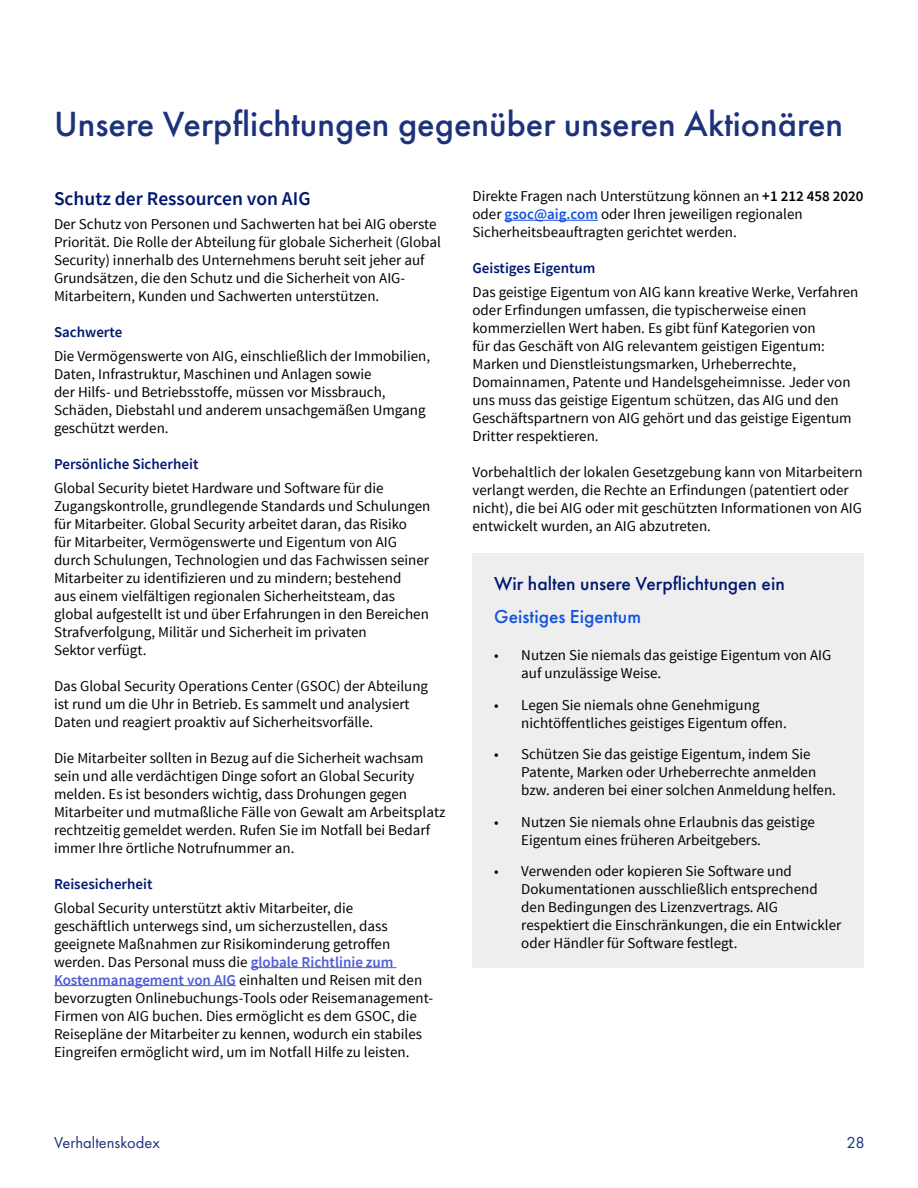
<style>
.page{position:relative;width:918px;height:1188px;background:#fff}
.page>*{position:absolute;margin:0;border:0;box-sizing:border-box;transform-origin:0 0}
.t1{font:500 36.3px "Futura PT";color:#1d327b}
.H2_Our_Commitments_b{font:500 19.5px "Futura PT";color:#001871}
.H2_Body_Copy_Titles{font:600 19.5px "Source Sans Pro";color:#001871}
.H3_Our_commitments_b{font:500 19.5px "Futura PT";color:#1352de}
.t2{font:16.5px "Futura PT";color:#1d327b}
.Sub_Bulllets_10_13{font:15px/18px "Source Sans Pro";color:#000}
.H3_subheads{font:600 15px "Source Sans Pro";color:#001871}
.s1{font-weight:600;color:#4f5cd6}
.s2{font-weight:600}
.s3{font-weight:600;color:#1352de}
</style>
<div class="page">
<hr style="left:251px;top:967px;width:145px;height:1px;background:#4f5cd6">
<hr style="left:54px;top:985px;width:182px;height:1px;background:#4f5cd6">
<hr style="left:505px;top:220px;width:93px;height:1px;background:#1352de">
<div style="left:472px;top:553px;width:392px;height:415px;background:#eee"></div>
<h1 class="t1" style="left:54px;top:102px;width:791px">Unsere Verpflichtungen gegenüber unseren Aktionären</h1>
<h2 class="H2_Body_Copy_Titles" style="left:54px;top:185px;width:258px">Schutz der Ressourcen von AIG</h2>
<p class="Sub_Bulllets_10_13" style="left:54px;top:215px;width:388px">Der Schutz von Personen und Sachwerten hat bei AIG oberste Priorität. Die Rolle der Abteilung für globale Sicherheit (Global Security) innerhalb des Unternehmens beruht seit jeher auf Grundsätzen, die den Schutz und die Sicherheit von AIG-Mitarbeitern, Kunden und Sachwerten unterstützen.</p>
<h3 class="H3_subheads" style="left:54px;top:322px;width:70px">Sachwerte</h3>
<p class="Sub_Bulllets_10_13" style="left:54px;top:347px;width:378px">Die Vermögenswerte von AIG, einschließlich der Immobilien, Daten, Infrastruktur, Maschinen und Anlagen sowie<br>der Hilfs- und Betriebsstoffe, müssen vor Missbrauch, Schäden, Diebstahl und anderem unsachgemäßen Umgang geschützt werden.</p>
<h3 class="H3_subheads" style="left:54px;top:454px;width:146px">Persönliche Sicherheit</h3>
<p class="Sub_Bulllets_10_13" style="left:54px;top:479px;width:378px">Global Security bietet Hardware und Software für die Zugangskontrolle, grundlegende Standards und Schulungen für Mitarbeiter. Global Security arbeitet daran, das Risiko<br>für Mitarbeiter, Vermögenswerte und Eigentum von AIG durch Schulungen, Technologien und das Fachwissen seiner Mitarbeiter zu identifizieren und zu mindern; bestehend<br>aus einem vielfältigen regionalen Sicherheitsteam, das global aufgestellt ist und über Erfahrungen in den Bereichen Strafverfolgung, Militär und Sicherheit im privaten<br>Sektor verfügt.</p>
<p class="Sub_Bulllets_10_13" style="left:54px;top:677px;width:376px">Das Global Security Operations Center (GSOC) der Abteilung ist rund um die Uhr in Betrieb. Es sammelt und analysiert<br>Daten und reagiert proaktiv auf Sicherheitsvorfälle.</p>
<p class="Sub_Bulllets_10_13" style="left:54px;top:749px;width:393px">Die Mitarbeiter sollten in Bezug auf die Sicherheit wachsam sein und alle verdächtigen Dinge sofort an Global Security melden. Es ist besonders wichtig, dass Drohungen gegen Mitarbeiter und mutmaßliche Fälle von Gewalt am Arbeitsplatz rechtzeitig gemeldet werden. Rufen Sie im Notfall bei Bedarf immer Ihre örtliche Notrufnummer an.</p>
<h3 class="H3_subheads" style="left:54px;top:874px;width:100px">Reisesicherheit</h3>
<p class="Sub_Bulllets_10_13" style="left:54px;top:899px;width:381px">Global Security unterstützt aktiv Mitarbeiter, die<br>geschäftlich unterwegs sind, um sicherzustellen, dass geeignete Maßnahmen zur Risikominderung getroffen werden. Das Personal muss die <span class="s1">globale Richtlinie zum Kostenmanagement von AIG</span> einhalten und Reisen mit den bevorzugten Onlinebuchungs-Tools oder Reisemanagement-Firmen von AIG buchen. Dies ermöglicht es dem GSOC, die Reisepläne der Mitarbeiter zu kennen, wodurch ein stabiles Eingreifen ermöglicht wird, um im Notfall Hilfe zu leisten.</p>
<p class="Sub_Bulllets_10_13" style="left:472px;top:187px;width:393px">Direkte Fragen nach Unterstützung können an <span class="s2">+1 212 458 2020 </span>oder <span class="s3">gsoc@aig.com</span> oder Ihren jeweiligen regionalen<br>Sicherheitsbeauftragten gerichtet werden.</p>
<h3 class="H3_subheads" style="left:472px;top:258px;width:125px">Geistiges Eigentum</h3>
<p class="Sub_Bulllets_10_13" style="left:472px;top:283px;width:387px">Das geistige Eigentum von AIG kann kreative Werke, Verfahren oder Erfindungen umfassen, die typischerweise einen kommerziellen Wert haben. Es gibt fünf Kategorien von<br>für das Geschäft von AIG relevantem geistigen Eigentum:<br>Marken und Dienstleistungsmarken, Urheberrechte, Domainnamen, Patente und Handelsgeheimnisse. Jeder von uns muss das geistige Eigentum schützen, das AIG und den Geschäftspartnern von AIG gehört und das geistige Eigentum Dritter respektieren.</p>
<p class="Sub_Bulllets_10_13" style="left:472px;top:463px;width:392px">Vorbehaltlich der lokalen Gesetzgebung kann von Mitarbeitern verlangt werden, die Rechte an Erfindungen (patentiert oder nicht), die bei AIG oder mit geschützten Informationen von AIG entwickelt wurden, an AIG abzutreten.</p>
<h2 class="H2_Our_Commitments_b" style="left:494px;top:572px;width:292px">Wir halten unsere Verpflichtungen ein</h2>
<h3 class="H3_Our_commitments_b" style="left:494px;top:605px;width:148px">Geistiges Eigentum</h3>
<p class="Sub_Bulllets_10_13" style="left:521px;top:647px;width:312px;text-indent:-27px">• Nutzen Sie niemals das geistige Eigentum von AIG auf unzulässige Weise.</p>
<p class="Sub_Bulllets_10_13" style="left:521px;top:696px;width:267px;text-indent:-27px">• Legen Sie niemals ohne Genehmigung nichtöffentliches geistiges Eigentum offen.</p>
<p class="Sub_Bulllets_10_13" style="left:521px;top:746px;width:316px;text-indent:-27px">• Schützen Sie das geistige Eigentum, indem Sie<br>Patente, Marken oder Urheberrechte anmelden bzw. anderen bei einer solchen Anmeldung helfen.</p>
<p class="Sub_Bulllets_10_13" style="left:521px;top:813px;width:295px;text-indent:-27px">• Nutzen Sie niemals ohne Erlaubnis das geistige<br>Eigentum eines früheren Arbeitgebers.</p>
<p class="Sub_Bulllets_10_13" style="left:521px;top:863px;width:322px;text-indent:-27px">• Verwenden oder kopieren Sie Software und Dokumentationen ausschließlich entsprechend den Bedingungen des Lizenzvertrags. AIG respektiert die Einschränkungen, die ein Entwickler oder Händler für Software festlegt.</p>
<p class="t2" style="left:54px;top:1133px;width:107px">Verhaltenskodex</p>
<p class="t2" style="left:847px;top:1133px;width:20px">28</p>
</div>
